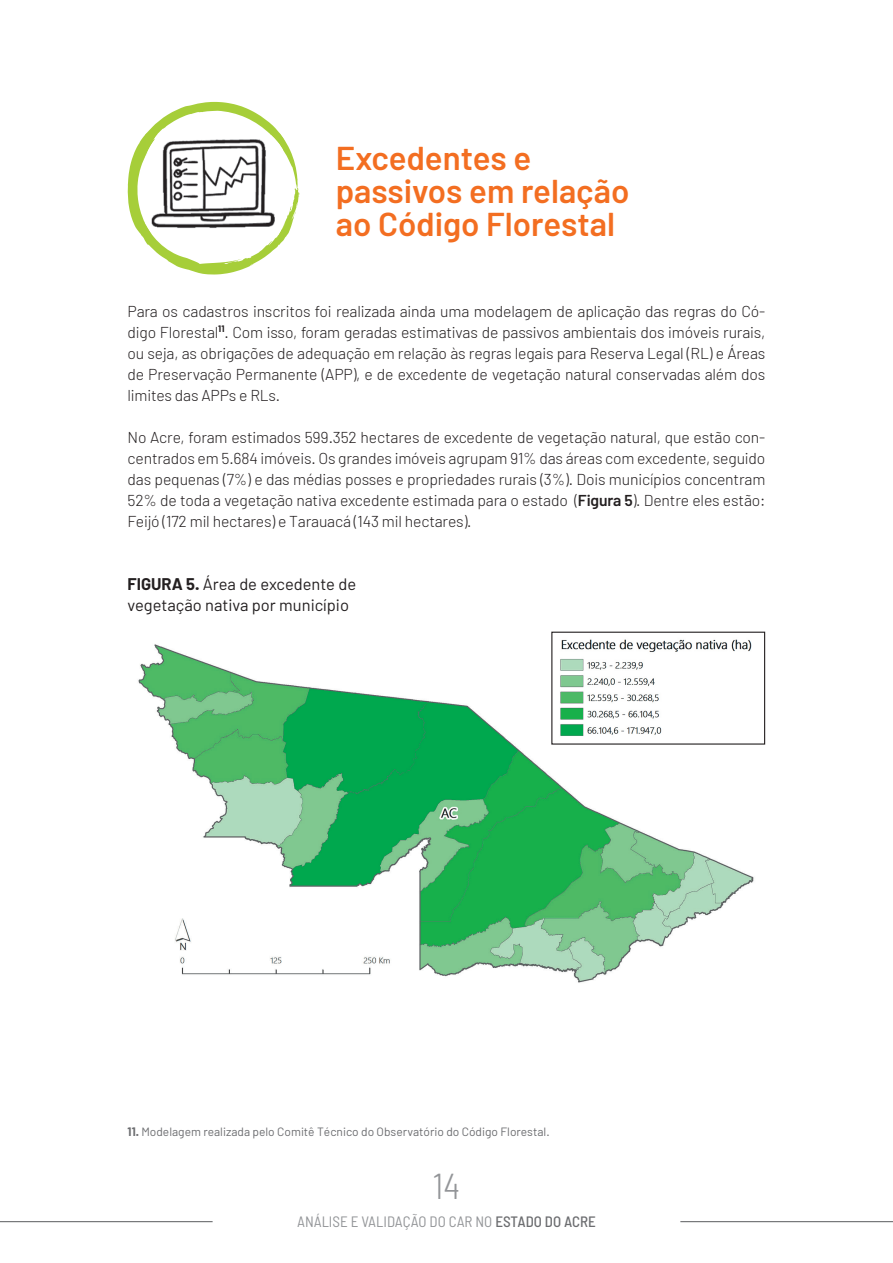
<style>
.page{position:relative;width:893px;height:1263px;background:#fff}
.page>*{position:absolute;margin:0;border:0;box-sizing:border-box;transform-origin:0 0}
.t1{font:300 semi-condensed 36px "Barlow";color:#939598}
.t2{font:600 33px/33px "Barlow";color:#f36e21}
.t3{font:16.5px/21px "Barlow";color:#231f20}
.t4{font:300 15.75px/21px "Barlow";letter-spacing:-.01em;color:#231f20;text-align:justify}
.t5{font:semi-condensed 15px "Barlow";color:#939598}
.t6{font:12px "Barlow";color:#6c6d70}
.s1{font-weight:600}
.s2{font-weight:700}
.s3{font-weight:500;color:#6c6d70}
</style>
<div class="page">
<hr style="left:0;top:1221px;width:213px;height:1px;background:#6c6d70">
<hr style="left:680px;top:1221px;width:213px;height:1px;background:#6c6d70">
<img style="left:138px;top:644px;width:616px;height:339px">
<svg style="left:128px;top:102px;width:171px;height:173px"></svg>
<img style="left:145px;top:134px;width:139px;height:101px">
<img style="left:553px;top:639px;width:201px;height:104px">
<div style="left:551px;top:632px;width:214px;height:113px;border:1px solid #231f20"></div>
<h2 class="t2" style="left:336px;top:141px;width:295px">Excedentes e passivos em relação ao Código Florestal</h2>
<p class="t4" style="left:128px;top:300px;width:639px">Para os cadastros inscritos foi realizada ainda uma modelagem de aplicação das regras do Có&shy;digo Florestal<sup>11</sup>. Com isso, foram geradas estimativas de passivos ambientais dos imóveis rurais, ou seja, as obrigações de adequação em relação às regras legais para Reserva Legal (RL) e Áreas de Preservação Permanente (APP), e de excedente de vegetação natural conservadas além dos limites das APPs e RLs.</p>
<p class="t4" style="left:128px;top:426px;width:639px">No Acre, foram estimados 599.352 hectares de excedente de vegetação natural, que estão con&shy;centrados em 5.684 imóveis. Os grandes imóveis agrupam 91% das áreas com excedente, seguido das pequenas (7%) e das médias posses e propriedades rurais (3%). Dois municípios concentram 52% de toda a vegetação nativa excedente estimada para o estado (<span class="s1">Figura 5</span>). Dentre eles estão:<br>Feijó (172 mil hectares) e Tarauacá (143 mil hectares).</p>
<p class="t3" style="left:128px;top:573px;width:230px"><span class="s2">FIGURA 5.</span> Área de excedente de vegetação nativa por município</p>
<p class="t6" style="left:128px;top:1124px;width:424px"><span class="s2">11.</span> Modelagem realizada pelo Comitê Técnico do Observatório do Código Florestal.</p>
<h1 class="t1" style="left:433px;top:1164px;width:29px">14</h1>
<p class="t5" style="left:297px;top:1212px;width:300px">ANÁLISE E VALIDAÇÃO DO CAR NO <span class="s3">ESTADO DO ACRE</span></p>
</div>
